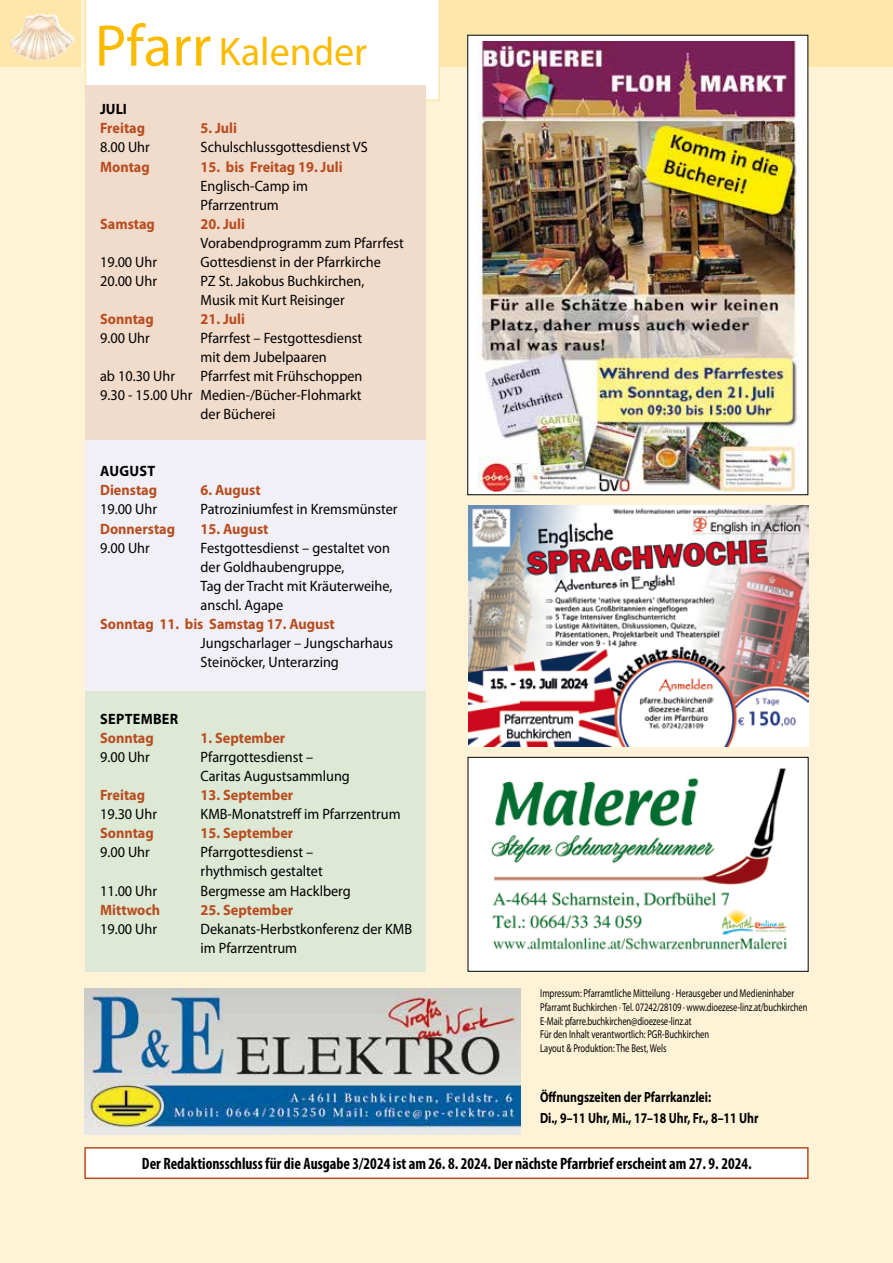
<style>
.page{position:relative;width:893px;height:1263px;background:#fff3d7}
.page>*{position:absolute;margin:0;border:0;box-sizing:border-box;transform-origin:0 0}
.t1{font:39.9px "Myriad Pro";color:#fabb00}
.t2{font:700 condensed 16.5px "Myriad Pro";color:#000;scale:.95 1}
.t3{font:15px/19px "Myriad Pro";color:#000;scale:.95 1}
.t4{font:700 15px "Myriad Pro";color:#b84d1f;scale:.95 1}
.t5{font:700 15px "Myriad Pro";letter-spacing:.02em;color:#000;scale:.95 1}
.t6{font:700 14.85px/20.9px "Myriad Pro";color:#000;scale:.8 1}
.t7{font:11.4px/13.6px "Myriad Pro";color:#000;scale:.75 1}
.s1{font-size:59.25px}
</style>
<div class="page">
<div style="left:109px;top:0;width:784px;height:67px;background:#ffe7ab"></div>
<div style="left:85px;top:0;width:355px;height:101px;background:#fff"></div>
<div style="left:0;top:0;width:81px;height:67px;background:#ffe7ab"></div>
<img style="left:10px;top:14px;width:65px;height:47px">
<div style="left:84px;top:1147px;width:725px;height:32px;background:#fff;border:2px solid #b84d1f"></div>
<div style="left:85px;top:85px;width:340px;height:368px;background:#f1dccc"></div>
<img style="left:468px;top:506px;width:341px;height:240px">
<img style="left:84px;top:988px;width:436px;height:146px">
<img style="left:470px;top:759px;width:336px;height:207px">
<div style="left:468px;top:757px;width:340px;height:215px;border:1px solid #000"></div>
<div style="left:85px;top:440px;width:340px;height:251px;background:#f2f0f7"></div>
<div style="left:85px;top:691px;width:340px;height:281px;background:#dde8d5"></div>
<div style="left:468px;top:35px;width:340px;height:460px;background:#fff"></div>
<img style="left:477px;top:41px;width:328px;height:451px">
<h1 class="t1" style="left:95px;top:27px;width:274px"><span class="s1">Pfarr</span> Kalender</h1>
<p class="t5" style="left:100px;top:100px;width:30px">JULI</p>
<p class="t4" style="left:100px;top:119px;width:49px">Freitag</p>
<p class="t4" style="left:201px;top:119px;width:40px">5. Juli</p>
<p class="t3" style="left:100px;top:138px;width:54px">8.00 Uhr</p>
<p class="t3" style="left:201px;top:138px;width:178px">Schulschlussgottesdienst VS</p>
<p class="t4" style="left:100px;top:157px;width:54px">Montag</p>
<p class="t4" style="left:201px;top:157px;width:151px">15. bis Freitag 19. Juli</p>
<p class="t3" style="left:201px;top:176px;width:115px">Englisch-Camp im<br>Pfarrzentrum</p>
<p class="t4" style="left:100px;top:214px;width:59px">Samstag</p>
<p class="t4" style="left:201px;top:214px;width:48px">20. Juli</p>
<p class="t3" style="left:201px;top:233px;width:215px">Vorabendprogramm zum Pfarrfest</p>
<p class="t3" style="left:100px;top:252px;width:61px">19.00 Uhr</p>
<p class="t3" style="left:201px;top:252px;width:191px">Gottesdienst in der Pfarrkirche</p>
<p class="t3" style="left:100px;top:271px;width:61px">20.00 Uhr</p>
<p class="t3" style="left:201px;top:271px;width:174px">PZ St. Jakobus Buchkirchen,<br>Musik mit Kurt Reisinger</p>
<p class="t4" style="left:100px;top:309px;width:58px">Sonntag</p>
<p class="t4" style="left:201px;top:309px;width:48px">21. Juli</p>
<p class="t3" style="left:100px;top:328px;width:54px">9.00 Uhr</p>
<p class="t3" style="left:201px;top:328px;width:172px">Pfarrfest – Festgottesdienst mit dem Jubelpaaren</p>
<p class="t3" style="left:100px;top:366px;width:80px">ab 10.30 Uhr</p>
<p class="t3" style="left:201px;top:366px;width:172px">Pfarrfest mit Frühschoppen</p>
<p class="t3" style="left:100px;top:385px;width:277px">9.30 - 15.00 Uhr Medien-/Bücher-Flohmarkt</p>
<p class="t3" style="left:201px;top:404px;width:80px">der Bücherei</p>
<p class="t5" style="left:100px;top:461px;width:59px">AUGUST</p>
<p class="t4" style="left:100px;top:481px;width:62px">Dienstag</p>
<p class="t4" style="left:201px;top:481px;width:65px">6. August</p>
<p class="t3" style="left:100px;top:500px;width:61px">19.00 Uhr</p>
<p class="t3" style="left:201px;top:500px;width:209px">Patroziniumfest in Kremsmünster</p>
<p class="t4" style="left:100px;top:519px;width:81px">Donnerstag</p>
<p class="t4" style="left:201px;top:519px;width:73px">15. August</p>
<p class="t3" style="left:100px;top:538px;width:54px">9.00 Uhr</p>
<p class="t3" style="left:201px;top:538px;width:203px">Festgottesdienst – gestaltet von der Goldhaubengruppe,<br>Tag der Tracht mit Kräuterweihe, anschl. Agape</p>
<p class="t4" style="left:100px;top:614px;width:249px">Sonntag 11. bis Samstag 17. August</p>
<p class="t3" style="left:201px;top:633px;width:204px">Jungscharlager – Jungscharhaus<br>Steinöcker, Unterarzing</p>
<p class="t5" style="left:100px;top:709px;width:84px">SEPTEMBER</p>
<p class="t4" style="left:100px;top:728px;width:58px">Sonntag</p>
<p class="t4" style="left:201px;top:728px;width:91px">1. September</p>
<p class="t3" style="left:100px;top:747px;width:54px">9.00 Uhr</p>
<p class="t3" style="left:201px;top:747px;width:159px">Pfarrgottesdienst –<br>Caritas Augustsammlung</p>
<p class="t4" style="left:100px;top:785px;width:49px">Freitag</p>
<p class="t4" style="left:201px;top:785px;width:99px">13. September</p>
<p class="t3" style="left:100px;top:804px;width:61px">19.30 Uhr</p>
<p class="t3" style="left:201px;top:804px;width:212px">KMB-Monatstreff im Pfarrzentrum</p>
<p class="t4" style="left:100px;top:823px;width:58px">Sonntag</p>
<p class="t4" style="left:201px;top:823px;width:99px">15. September</p>
<p class="t3" style="left:100px;top:843px;width:54px">9.00 Uhr</p>
<p class="t3" style="left:201px;top:843px;width:130px">Pfarrgottesdienst – rhythmisch gestaltet</p>
<p class="t3" style="left:100px;top:881px;width:61px">11.00 Uhr</p>
<p class="t3" style="left:201px;top:881px;width:160px">Bergmesse am Hacklberg</p>
<p class="t4" style="left:100px;top:900px;width:65px">Mittwoch</p>
<p class="t4" style="left:201px;top:900px;width:99px">25. September</p>
<p class="t3" style="left:100px;top:919px;width:61px">19.00 Uhr</p>
<p class="t3" style="left:201px;top:919px;width:224px">Dekanats-Herbstkonferenz der KMB im Pfarrzentrum</p>
<p class="t7" style="left:540px;top:986px;width:358px">Impressum: Pfarramtliche Mitteilung · Herausgeber und Medieninhaber Pfarramt Buchkirchen · Tel. 07242/28109 · www.dioezese-linz.at/buchkirchen E-Mail: pfarre.buchkirchen@dioezese-linz.at<br>Für den Inhalt verantwortlich: PGR-Buchkirchen<br>Layout &amp; Produktion: The Best, Wels</p>
<p class="t6" style="left:540px;top:1086px;width:275px">Öffnungszeiten der Pfarrkanzlei:<br>Di., 9–11 Uhr, Mi., 17–18 Uhr, Fr., 8–11 Uhr</p>
<p class="t2" style="left:142px;top:1153px;width:643px">Der Redaktionsschluss für die Ausgabe 3/2024 ist am 26. 8. 2024. Der nächste Pfarrbrief erscheint am 27. 9. 2024.</p>
</div>
